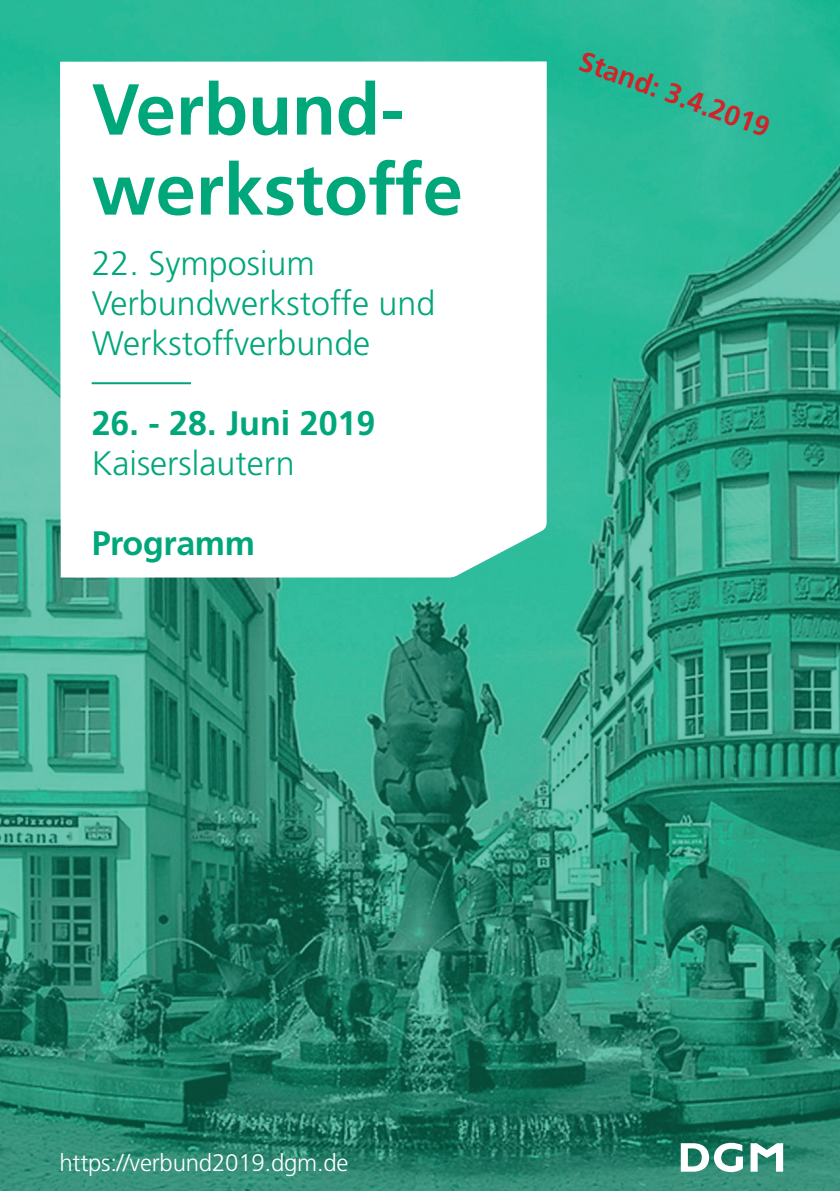
<style>
.page{position:relative;width:840px;height:1191px;background:#fff}
.page>*{position:absolute;margin:0;border:0;box-sizing:border-box;transform-origin:0 0}
.t1{font:700 72px/80px "Frutiger LT Std";color:#00a77a}
.t2{font:300 34px/40px "Frutiger LT Std";color:#00a77a}
.t3{font:700 34px "Frutiger LT Std";color:#00a77a}
.t4{font:700 28px "Frutiger LT Std";color:#d1232a}
.t5{font:300 24px "Frutiger LT Std";letter-spacing:-.01em;color:#fff}
</style>
<div class="page">
<img style="left:0;top:0;width:839px;height:1191px">
<svg style="left:680px;top:1142px;width:62px;height:30px"></svg>
<svg style="left:750px;top:1143px;width:32px;height:28px"></svg>
<svg style="left:60px;top:61px;width:486px;height:517px"></svg>
<hr style="left:92px;top:382px;width:99px;height:2px;background:#00a77a">
<h1 class="t1" style="left:92px;top:70px;width:372px">Verbund&shy;werkstoffe</h1>
<p class="t2" style="left:92px;top:243px;width:345px">22. Symposium<br>Verbundwerkstoffe und<br>Werkstoffverbunde</p>
<p class="t3" style="left:92px;top:403px;width:285px">26. - 28. Juni 2019</p>
<p class="t2" style="left:92px;top:443px;width:204px">Kaiserslautern</p>
<p class="t3" style="left:92px;top:523px;width:165px">Programm</p>
<p class="t4" style="left:585px;top:44px;width:202px;rotate:20deg">Stand: 3.4.2019</p>
<p class="t5" style="left:59px;top:1148px;width:290px">https://verbund2019.dgm.de</p>
</div>
